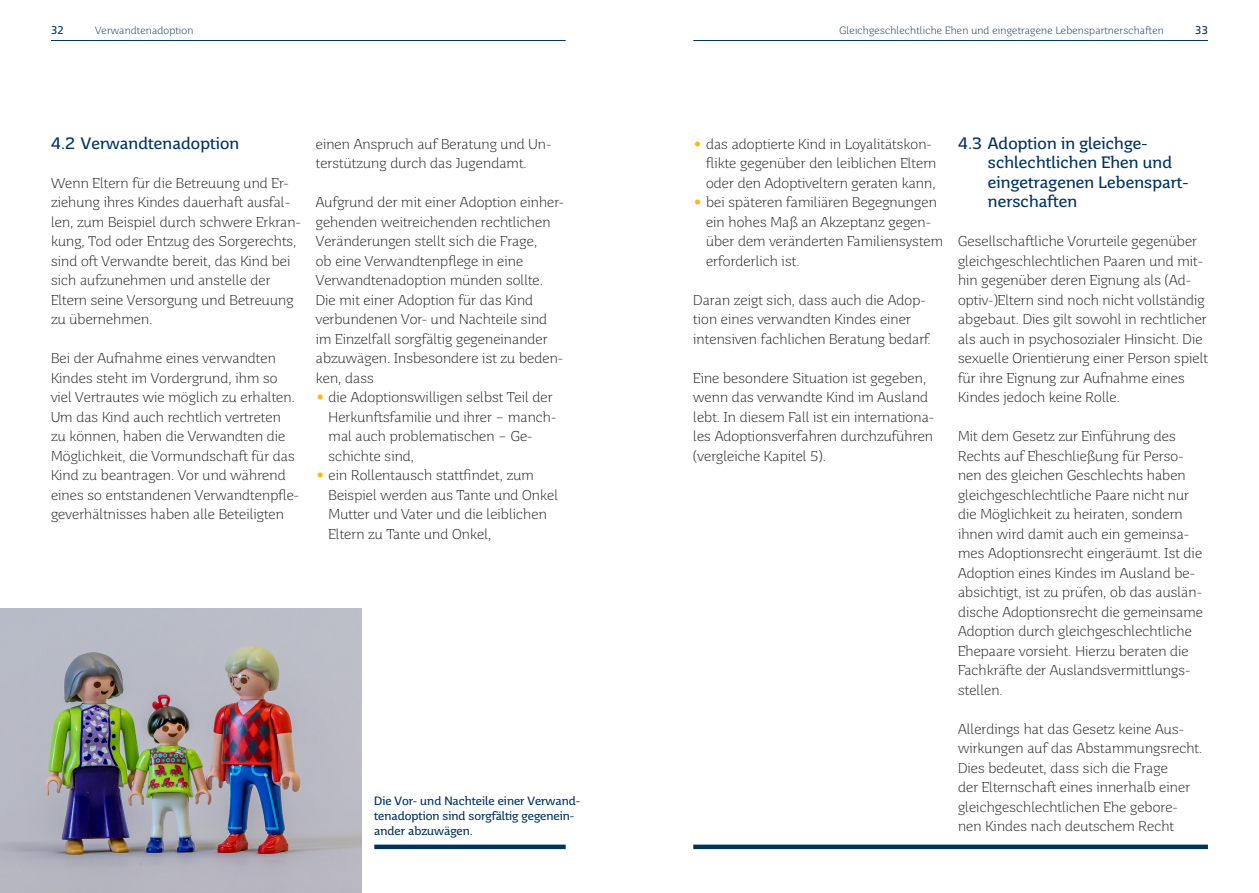
<style>
.page{position:relative;width:1259px;height:893px;background:#fff}
.page>*{position:absolute;margin:0;border:0;box-sizing:border-box;transform-origin:0 0}
.A5_Zwischenheadline{font:16.5px/19.5px "Saar Pro Headline";letter-spacing:.01em;color:#013360}
.A5_Fließtext_SaarPro{font:300 14.25px/19.5px "Saar Pro";letter-spacing:.01em;color:#231f20}
.A5_Bildunterschrift{font:12px/15px "Saar Pro";color:#013360}
.t1{font:11.25px "Frutiger LT Com";color:#013360}
.Kapitelkennung_fruti{font:300 10.5px "Saar Pro";letter-spacing:.02em;color:#013360}
.s1{font-weight:700;font-size:16.5px;color:#fcb814}
</style>
<div class="page">
<hr style="left:51px;top:40px;width:515px;height:1px;background:#013360">
<hr style="left:693px;top:40px;width:515px;height:1px;background:#013360">
<hr style="left:374px;top:845px;width:192px;height:4px;background:#013360">
<hr style="left:693px;top:845px;width:515px;height:4px;background:#013360">
<img style="left:0;top:608px;width:361px;height:285px">
<p class="Kapitelkennung_fruti" style="left:95px;top:24px;width:100px">Verwandtenadoption</p>
<p class="Kapitelkennung_fruti" style="left:839px;top:24px;width:326px">Gleichgeschlechtliche Ehen und eingetragene Lebenspartnerschaften</p>
<p class="t1" style="left:51px;top:23px;width:14px">32</p>
<p class="t1" style="left:1195px;top:23px;width:14px">33</p>
<p class="A5_Zwischenheadline" style="left:51px;top:133px;width:190px">4.2 Verwandtenadoption</p>
<p class="A5_Fließtext_SaarPro" style="left:51px;top:173px;width:251px">Wenn Eltern für die Betreuung und Er&shy;ziehung ihres Kindes dauerhaft ausfal&shy;len, zum Beispiel durch schwere Erkran&shy;kung, Tod oder Entzug des Sorgerechts, sind oft Verwandte bereit, das Kind bei sich aufzunehmen und anstelle der Eltern seine Versorgung und Betreuung zu übernehmen.</p>
<p class="A5_Fließtext_SaarPro" style="left:51px;top:348px;width:250px">Bei der Aufnahme eines verwandten Kindes steht im Vordergrund, ihm so viel Vertrautes wie möglich zu erhalten.<br>Um das Kind auch rechtlich vertreten<br>zu können, haben die Verwandten die Möglichkeit, die Vormundschaft für das Kind zu beantragen. Vor und während eines so entstandenen Verwandtenpfle&shy;geverhältnisses haben alle Beteiligten</p>
<p class="A5_Fließtext_SaarPro" style="left:316px;top:134px;width:237px">einen Anspruch auf Beratung und Un&shy;terstützung durch das Jugendamt.</p>
<p class="A5_Fließtext_SaarPro" style="left:316px;top:192px;width:250px">Aufgrund der mit einer Adoption einher&shy;gehenden weitreichenden rechtlichen Veränderungen stellt sich die Frage,<br>ob eine Verwandtenpflege in eine Verwandtenadoption münden sollte.<br>Die mit einer Adoption für das Kind verbundenen Vor- und Nachteile sind im Einzelfall sorgfältig gegeneinander abzuwägen. Insbesondere ist zu beden&shy;ken, dass</p>
<p class="A5_Fließtext_SaarPro" style="left:328px;top:387px;width:229px;text-indent:-13px"><span class="s1">•</span> die Adoptionswilligen selbst Teil der<br>Herkunftsfamilie und ihrer – manch&shy;mal auch problematischen – Ge&shy;schichte sind,</p>
<p class="A5_Fließtext_SaarPro" style="left:328px;top:465px;width:231px;text-indent:-13px"><span class="s1">•</span> ein Rollentausch stattfindet, zum Beispiel werden aus Tante und Onkel Mutter und Vater und die leiblichen Eltern zu Tante und Onkel,</p>
<p class="A5_Bildunterschrift" style="left:374px;top:793px;width:207px">Die Vor- und Nachteile einer Verwand&shy;tenadoption sind sorgfältig gegenein&shy;ander abzuwägen.</p>
<p class="A5_Fließtext_SaarPro" style="left:706px;top:134px;width:232px;text-indent:-13px"><span class="s1">•</span> das adoptierte Kind in Loyalitätskon&shy;flikte gegenüber den leiblichen Eltern oder den Adoptiveltern geraten kann,</p>
<p class="A5_Fließtext_SaarPro" style="left:706px;top:192px;width:239px;text-indent:-13px"><span class="s1">•</span> bei späteren familiären Begegnungen ein hohes Maß an Akzeptanz gegen&shy;über dem veränderten Familiensystem erforderlich ist.</p>
<p class="A5_Fließtext_SaarPro" style="left:693px;top:290px;width:239px">Daran zeigt sich, dass auch die Adop&shy;tion eines verwandten Kindes einer intensiven fachlichen Beratung bedarf.</p>
<p class="A5_Fließtext_SaarPro" style="left:693px;top:368px;width:242px">Eine besondere Situation ist gegeben, wenn das verwandte Kind im Ausland lebt. In diesem Fall ist ein internationa&shy;les Adoptionsverfahren durchzuführen (vergleiche Kapitel 5).</p>
<p class="A5_Zwischenheadline" style="left:988px;top:133px;width:202px;text-indent:-30px">4.3 Adoption in gleichge&shy;schlechtlichen Ehen und eingetragenen Lebenspart&shy;nerschaften</p>
<p class="A5_Fließtext_SaarPro" style="left:958px;top:231px;width:251px">Gesellschaftliche Vorurteile gegenüber gleichgeschlechtlichen Paaren und mit&shy;hin gegenüber deren Eignung als (Ad&shy;optiv-)Eltern sind noch nicht vollständig abgebaut. Dies gilt sowohl in rechtlicher als auch in psychosozialer Hinsicht. Die sexuelle Orientierung einer Person spielt für ihre Eignung zur Aufnahme eines Kindes jedoch keine Rolle.</p>
<p class="A5_Fließtext_SaarPro" style="left:958px;top:426px;width:246px">Mit dem Gesetz zur Einführung des Rechts auf Eheschließung für Perso&shy;nen des gleichen Geschlechts haben gleichgeschlechtliche Paare nicht nur die Möglichkeit zu heiraten, sondern ihnen wird damit auch ein gemeinsa&shy;mes Adoptionsrecht eingeräumt. Ist die Adoption eines Kindes im Ausland be&shy;absichtigt, ist zu prüfen, ob das auslän&shy;dische Adoptionsrecht die gemeinsame Adoption durch gleichgeschlechtliche Ehepaare vorsieht. Hierzu beraten die Fachkräfte der Auslandsvermittlungs&shy;stellen.</p>
<p class="A5_Fließtext_SaarPro" style="left:958px;top:719px;width:246px">Allerdings hat das Gesetz keine Aus&shy;wirkungen auf das Abstammungsrecht.<br>Dies bedeutet, dass sich die Frage<br>der Elternschaft eines innerhalb einer gleichgeschlechtlichen Ehe gebore&shy;nen Kindes nach deutschem Recht</p>
</div>
